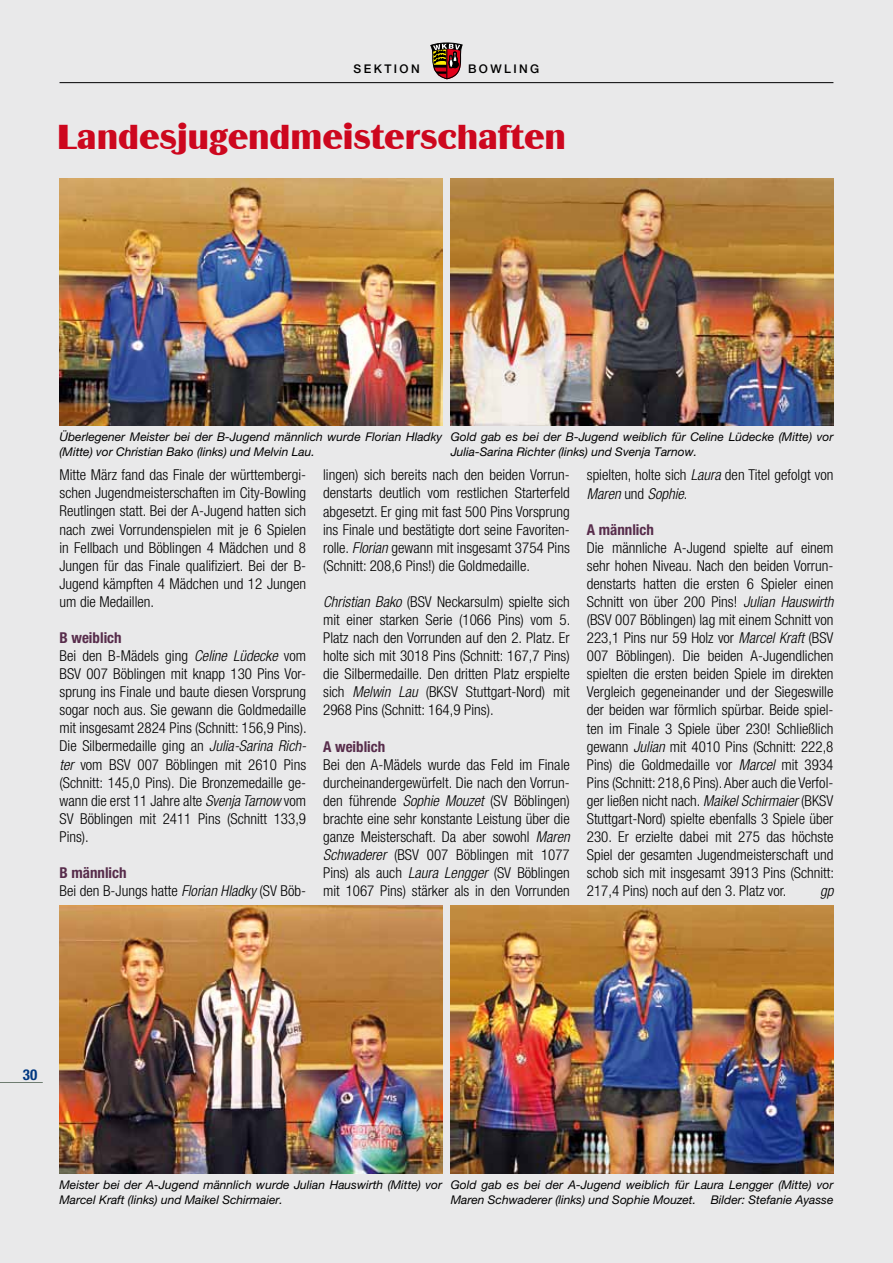
<style>
.page{position:relative;width:893px;height:1263px;background:#e9e9ea}
.page>*{position:absolute;margin:0;border:0;box-sizing:border-box;transform-origin:0 0}
.t1{font:36px "Binner D";color:#cd071e}
.t2{font:300 condensed 15px/18px "Helvetica Neue LT Pro";color:#000;text-align:justify}
.t3{font:700 condensed 15px "Helvetica Neue LT Pro";color:#572c4b}
.t4{font:italic 300 condensed 15px "Helvetica Neue LT Pro";color:#000}
.t5{font:700 condensed 15px "Helvetica Neue LT Pro";color:#003882}
.t6{font:italic 12px/14.4px "Helvetica Neue LT Pro";color:#000}
.t7{font:500 12px "Helvetica Neue LT Pro";letter-spacing:.2em;color:#000}
.s1{font-weight:700;color:#572c4b}
.s2{font-style:italic}
</style>
<div class="page">
<hr style="left:60px;top:82px;width:773px;height:1px;background:#000">
<svg style="left:430px;top:43px;width:33px;height:36px"></svg>
<img style="left:60px;top:905px;width:382px;height:268px">
<img style="left:451px;top:905px;width:382px;height:268px">
<img style="left:60px;top:179px;width:382px;height:246px">
<img style="left:451px;top:179px;width:382px;height:246px">
<hr style="left:0;top:1082px;width:43px;height:1px;background:#6e7c70">
<p class="t7" style="left:354px;top:62px;width:68px">SEKTION</p>
<p class="t7" style="left:468px;top:62px;width:73px">BOWLING</p>
<h1 class="t1" style="left:57px;top:117px;width:510px">Landesjugendmeisterschaften</h1>
<p class="t6" style="left:60px;top:430px;width:384px">Überlegener Meister bei der B-Jugend männlich wurde Florian Hladky (Mitte) vor Christian Bako (links) und Melvin Lau.</p>
<p class="t6" style="left:451px;top:430px;width:384px">Gold gab es bei der B-Jugend weiblich für Celine Lüdecke (Mitte) vor<br>Julia-Sarina Richter (links) und Svenja Tarnow.</p>
<p class="t2" style="left:60px;top:466px;width:248px">Mitte März fand das Finale der württembergi&shy;schen Jugendmeisterschaften im City-Bowling Reutlingen statt. Bei der A-Jugend hatten sich nach zwei Vorrundenspielen mit je 6 Spielen in Fellbach und Böblingen 4 Mädchen und 8<br>Jungen für das Finale qualifiziert. Bei der B-Jugend kämpften 4 Mädchen und 12 Jungen um die Medaillen.</p>
<p class="t2" style="left:60px;top:628px;width:249px;text-align:left"><span class="s1">B weiblich<br></span>Bei den B-Mädels ging <span class="s2">Celine Lüdecke</span> vom BSV 007 Böblingen mit knapp 130 Pins Vor&shy;sprung ins Finale und baute diesen Vorsprung sogar noch aus. Sie gewann die Goldmedaille mit insgesamt 2824 Pins (Schnitt: 156,9 Pins).<br>Die Silbermedaille ging an <span class="s2">Julia-Sarina Rich&shy;ter</span> vom BSV 007 Böblingen mit 2610 Pins (Schnitt: 145,0 Pins). Die Bronzemedaille ge&shy;wann die erst 11 Jahre alte <span class="s2">Svenja Tarnow</span> vom SV Böblingen mit 2411 Pins (Schnitt 133,9<br>Pins).</p>
<p class="t2" style="left:60px;top:863px;width:248px"><span class="s1">B männlich<br></span>Bei den B-Jungs hatte <span class="s2">Florian Hladky</span> (SV Böb-</p>
<p class="t2" style="left:323px;top:466px;width:248px">lingen) sich bereits nach den beiden Vorrun&shy;denstarts deutlich vom restlichen Starterfeld abgesetzt. Er ging mit fast 500 Pins Vorsprung ins Finale und bestätigte dort seine Favoriten&shy;rolle. <span class="s2">Florian</span> gewann mit insgesamt 3754 Pins (Schnitt: 208,6 Pins!) die Goldmedaille.</p>
<p class="t2" style="left:323px;top:592px;width:249px"><span class="s2">Christian Bako</span> (BSV Neckarsulm) spielte sich mit einer starken Serie (1066 Pins) vom 5.<br>Platz nach den Vorrunden auf den 2. Platz. Er holte sich mit 3018 Pins (Schnitt: 167,7 Pins) die Silbermedaille. Den dritten Platz erspielte sich <span class="s2">Melwin Lau</span> (BKSV Stuttgart-Nord) mit 2968 Pins (Schnitt: 164,9 Pins).</p>
<p class="t3" style="left:323px;top:737px;width:64px">A weiblich</p>
<p class="t2" style="left:323px;top:755px;width:248px">Bei den A-Mädels wurde das Feld im Finale durcheinandergewürfelt. Die nach den Vorrun&shy;den führende <span class="s2">Sophie Mouzet</span> (SV Böblingen) brachte eine sehr konstante Leistung über die ganze Meisterschaft. Da aber sowohl <span class="s2">Maren Schwaderer</span> (BSV 007 Böblingen mit 1077<br>Pins) als auch <span class="s2">Laura Lengger</span> (SV Böblingen mit 1067 Pins) stärker als in den Vorrunden</p>
<p class="t2" style="left:587px;top:466px;width:248px">spielten, holte sich <span class="s2">Laura</span> den Titel gefolgt von<br><span class="s2">Maren</span> und <span class="s2">Sophie</span>.</p>
<p class="t3" style="left:587px;top:520px;width:69px">A männlich</p>
<p class="t2" style="left:587px;top:538px;width:249px">Die männliche A-Jugend spielte auf einem sehr hohen Niveau. Nach den beiden Vorrun&shy;denstarts hatten die ersten 6 Spieler einen Schnitt von über 200 Pins! <span class="s2">Julian Hauswirth </span>(BSV 007 Böblingen) lag mit einem Schnitt von 223,1 Pins nur 59 Holz vor <span class="s2">Marcel Kraft</span> (BSV 007 Böblingen). Die beiden A-Jugendlichen spielten die ersten beiden Spiele im direkten Vergleich gegeneinander und der Siegeswille der beiden war förmlich spürbar. Beide spiel&shy;ten im Finale 3 Spiele über 230! Schließlich gewann <span class="s2">Julian</span> mit 4010 Pins (Schnitt: 222,8<br>Pins) die Goldmedaille vor <span class="s2">Marcel</span> mit 3934<br>Pins (Schnitt: 218,6 Pins). Aber auch die Verfol&shy;ger ließen nicht nach. <span class="s2">Maikel Schirmaier</span> (BKSV Stuttgart-Nord) spielte ebenfalls 3 Spiele über 230. Er erzielte dabei mit 275 das höchste Spiel der gesamten Jugendmeisterschaft und schob sich mit insgesamt 3913 Pins (Schnitt:<br>217,4 Pins) noch auf den 3. Platz vor.</p>
<p class="t4" style="left:820px;top:882px;width:15px">gp</p>
<p class="t5" style="left:23px;top:1066px;width:16px">30</p>
<p class="t6" style="left:60px;top:1177px;width:384px">Meister bei der A-Jugend männlich wurde Julian Hauswirth (Mitte) vor<br>Marcel Kraft (links) und Maikel Schirmaier.</p>
<p class="t6" style="left:451px;top:1177px;width:384px">Gold gab es bei der A-Jugend weiblich für Laura Lengger (Mitte) vor<br>Maren Schwaderer (links) und Sophie Mouzet. Bilder: Stefanie Ayasse</p>
</div>
